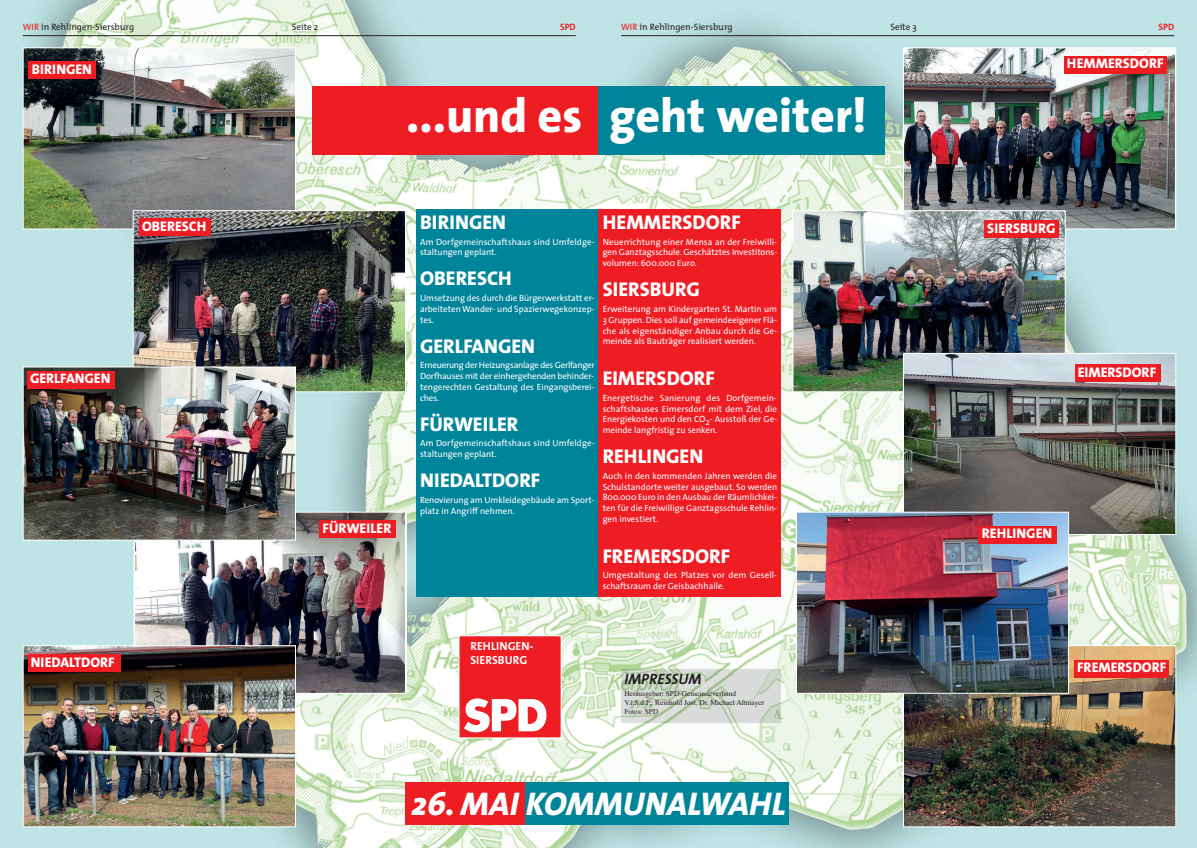
<style>
.page{position:relative;width:1197px;height:848px;background:#fff}
.page>*{position:absolute;margin:0;border:0;box-sizing:border-box;transform-origin:0 0}
.t1{font:800 48px "The Sans";color:#fff}
.t2{font:italic 800 33px "The Sans";color:#fff}
.t3{font:800 20px "The Sans";color:#fff}
.t4{font:italic 700 15px "The Sans";color:#231f20}
.t5{font:800 14px "The Sans";color:#fff}
.t6{font:700 11.7px/14.1px "The Sans";color:#fff}
.t7{font:9.2px "The Mix";color:#231f20}
.t8{font:700 9.2px "The Sans";color:#ee1d23}
.t9{font:9px/10.8px "The Sans";color:#fff;text-align:justify}
.t10{font:7.4px/8.9px "Times";color:#231f20}
.s1{color:#ee1d23}
</style>
<div class="page">
<img style="left:0;top:0;width:1196px;height:848px">
<hr style="left:23px;top:35px;width:552px;height:1px;background:#231f20">
<hr style="left:621px;top:35px;width:553px;height:1px;background:#231f20">
<img style="left:25px;top:49px;width:269px;height:178px">
<div style="left:23px;top:47px;width:273px;height:182px;border:1px solid #fff"></div>
<img style="left:135px;top:212px;width:269px;height:178px">
<div style="left:133px;top:210px;width:273px;height:182px;border:1px solid #fff"></div>
<img style="left:136px;top:513px;width:269px;height:178px">
<div style="left:134px;top:511px;width:273px;height:182px;border:1px solid #fff"></div>
<img style="left:25px;top:647px;width:269px;height:178px">
<div style="left:23px;top:645px;width:273px;height:182px;border:1px solid #fff"></div>
<img style="left:904px;top:49px;width:270px;height:178px">
<div style="left:902px;top:47px;width:274px;height:182px;border:1px solid #fff"></div>
<img style="left:794px;top:212px;width:269px;height:178px">
<div style="left:792px;top:210px;width:273px;height:182px;border:1px solid #fff"></div>
<img style="left:904px;top:355px;width:270px;height:178px">
<div style="left:902px;top:353px;width:274px;height:182px;border:1px solid #fff"></div>
<img style="left:904px;top:647px;width:270px;height:178px">
<div style="left:902px;top:645px;width:274px;height:182px;border:1px solid #fff"></div>
<div style="left:29px;top:61px;width:67px;height:18px;background:#ee1d23"></div>
<div style="left:1063px;top:56px;width:103px;height:18px;background:#ee1d23"></div>
<div style="left:984px;top:220px;width:74px;height:18px;background:#ee1d23"></div>
<div style="left:1074px;top:364px;width:86px;height:18px;background:#ee1d23"></div>
<div style="left:1073px;top:659px;width:95px;height:18px;background:#ee1d23"></div>
<div style="left:139px;top:218px;width:72px;height:18px;background:#ee1d23"></div>
<div style="left:319px;top:520px;width:77px;height:18px;background:#ee1d23"></div>
<div style="left:28px;top:654px;width:92px;height:18px;background:#ee1d23"></div>
<div style="left:312px;top:86px;width:286px;height:68px;background:#ee1d23"></div>
<div style="left:598px;top:86px;width:287px;height:68px;background:#00849a"></div>
<div style="left:416px;top:210px;width:182px;height:387px;background:#00849a"></div>
<div style="left:598px;top:210px;width:183px;height:387px;background:#ee1d23"></div>
<img style="left:621px;top:669px;width:159px;height:53px">
<div style="left:459px;top:636px;width:101px;height:101px;background:#ee1d23"></div>
<svg style="left:464px;top:698px;width:82px;height:34px"></svg>
<div style="left:458px;top:635px;width:103px;height:103px;border:1px solid #fff"></div>
<div style="left:405px;top:781px;width:121px;height:43px;background:#ee1d23"></div>
<div style="left:525px;top:781px;width:263px;height:43px;background:#00849a"></div>
<img style="left:797px;top:513px;width:269px;height:178px">
<div style="left:795px;top:511px;width:273px;height:182px;border:1px solid #fff"></div>
<div style="left:978px;top:526px;width:78px;height:18px;background:#ee1d23"></div>
<img style="left:25px;top:368px;width:269px;height:170px">
<div style="left:23px;top:366px;width:273px;height:174px;border:1px solid #fff"></div>
<div style="left:27px;top:371px;width:87px;height:18px;background:#ee1d23"></div>
<p class="t7" style="left:23px;top:23px;width:113px"><span class="s1">WIR</span> in Rehlingen-Siersburg</p>
<p class="t7" style="left:292px;top:23px;width:28px">Seite 2</p>
<p class="t8" style="left:560px;top:23px;width:17px">SPD</p>
<p class="t7" style="left:621px;top:23px;width:113px"><span class="s1">WIR</span> in Rehlingen-Siersburg</p>
<p class="t7" style="left:890px;top:23px;width:28px">Seite 3</p>
<p class="t8" style="left:1158px;top:23px;width:17px">SPD</p>
<h3 class="t5" style="left:32px;top:64px;width:62px">BIRINGEN</h3>
<h3 class="t5" style="left:1066px;top:58px;width:98px">HEMMERSDORF</h3>
<h3 class="t5" style="left:142px;top:220px;width:66px">OBERESCH</h3>
<h3 class="t5" style="left:30px;top:373px;width:82px">GERLFANGEN</h3>
<h3 class="t5" style="left:31px;top:656px;width:85px">NIEDALTDORF</h3>
<h1 class="t1" style="left:406px;top:97px;width:462px">...und es geht weiter!</h1>
<h3 class="t5" style="left:322px;top:522px;width:70px">FÜRWEILER</h3>
<h3 class="t3" style="left:420px;top:214px;width:87px">BIRINGEN</h3>
<p class="t9" style="left:420px;top:237px;width:176px">Am Dorfgemeinschaftshaus sind Umfeldge&shy;staltungen geplant.</p>
<h3 class="t3" style="left:420px;top:271px;width:93px">OBERESCH</h3>
<p class="t9" style="left:420px;top:293px;width:176px">Umsetzung des durch die Bürgerwerkstatt er&shy;arbeitetenWander- und Spazierwegekonzep&shy;tes.</p>
<h3 class="t3" style="left:420px;top:338px;width:116px">GERLFANGEN</h3>
<p class="t9" style="left:420px;top:361px;width:176px">Erneuerung der Heizungsanlage des Gerlfanger Dorfhauses mit der einhergehenden behinder&shy;tengerechten Gestaltung des Eingangsberei&shy;ches.</p>
<h3 class="t3" style="left:420px;top:416px;width:100px">FÜRWEILER</h3>
<p class="t9" style="left:420px;top:439px;width:176px">Am Dorfgemeinschaftshaus sind Umfeldge&shy;staltungen geplant.</p>
<h3 class="t3" style="left:420px;top:472px;width:121px">NIEDALTDORF</h3>
<p class="t9" style="left:420px;top:495px;width:176px">Renovierung am Umkleidegebäude am Sport&shy;platz in Angriff nehmen.</p>
<h3 class="t3" style="left:602px;top:214px;width:139px">HEMMERSDORF</h3>
<p class="t9" style="left:602px;top:237px;width:176px">Neuerrichtung einer Mensa an der Freiwilli&shy;gen Ganztagsschule.Geschätztes Investitons&shy;volumen: 600.000 Euro.</p>
<h3 class="t3" style="left:602px;top:281px;width:99px">SIERSBURG</h3>
<p class="t9" style="left:602px;top:304px;width:176px">Erweiterung am Kindergarten St. Martin um 3 Gruppen.Dies soll auf gemeindeeigener Flä&shy;che als eigenständiger Anbau durch die Ge&shy;meinde als Bauträger realisiert werden.</p>
<h3 class="t3" style="left:602px;top:370px;width:114px">EIMERSDORF</h3>
<p class="t9" style="left:602px;top:393px;width:176px">Energetische Sanierung des Dorfgemein&shy;schaftshauses Eimersdorf mit dem Ziel, die Energiekosten und den CO2- Ausstoß der Ge&shy;meinde langfristig zu senken.</p>
<h3 class="t3" style="left:602px;top:448px;width:102px">REHLINGEN</h3>
<p class="t9" style="left:602px;top:471px;width:176px">Auch in den kommenden Jahren werden die Schulstandorte weiter ausgebaut. So werden 800.000 Euro in den Ausbau der Räumlichkei&shy;ten für die Freiwillige Ganztagsschule Rehlin&shy;gen investiert.</p>
<h3 class="t3" style="left:602px;top:548px;width:129px">FREMERSDORF</h3>
<p class="t9" style="left:602px;top:571px;width:176px">Umgestaltung des Platzes vor dem Gesell&shy;schaftsraum der Geisbachhalle.</p>
<p class="t6" style="left:470px;top:639px;width:65px">REHLINGEN-<br>SIERSBURG</p>
<h3 class="t4" style="left:624px;top:673px;width:78px">IMPRESSUM</h3>
<p class="t10" style="left:624px;top:690px;width:141px">Herausgeber: SPD-Gemeindeverband<br>V.i.S.d.P.: Reinhold Jost, Dr. Michael Altmayer<br>Fotos: SPD</p>
<h2 class="t2" style="left:411px;top:790px;width:375px">26. MAI KOMMUNALWAHL</h2>
<h3 class="t5" style="left:987px;top:222px;width:70px">SIERSBURG</h3>
<h3 class="t5" style="left:1077px;top:366px;width:80px">EIMERSDORF</h3>
<h3 class="t5" style="left:981px;top:528px;width:72px">REHLINGEN</h3>
<h3 class="t5" style="left:1076px;top:662px;width:91px">FREMERSDORF</h3>
</div>
